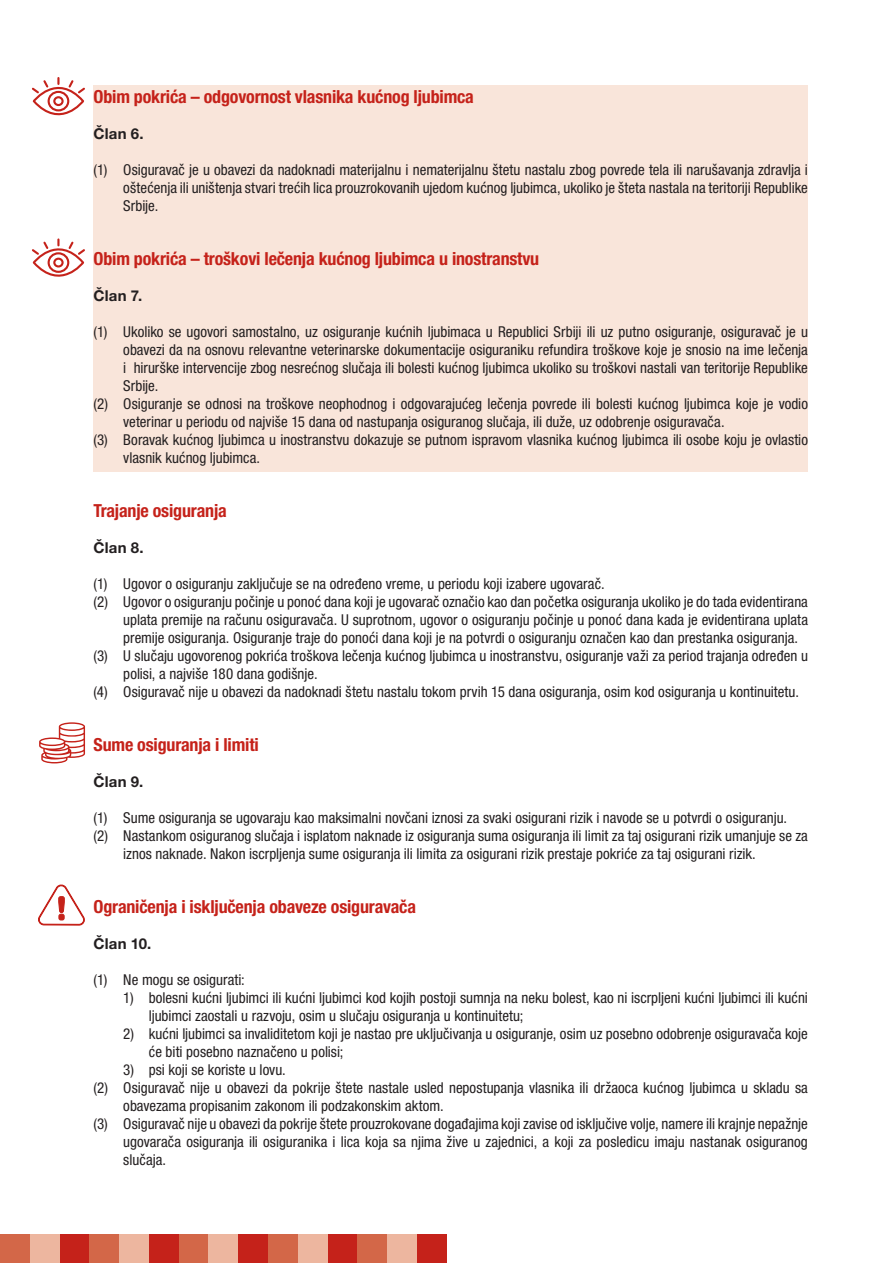
<style>
.page{position:relative;width:893px;height:1263px;background:#fff}
.page>*{position:absolute;margin:0;border:0;box-sizing:border-box;transform-origin:0 0}
.Novi_podnaslov_crven{font:700 condensed 18px "Helvetica Neue LT Pro";letter-spacing:-.01em;color:#c5221a}
.Osnovni_paragraf{font:condensed 15px/18px "Helvetica Neue LT Pro";color:#231f20}
.nabrajanje{font:condensed 15px/18px "Helvetica Neue LT Pro";color:#231f20}
.CLAN{font:700 15px "Helvetica Neue LT Pro";letter-spacing:.015em;color:#231f20}
</style>
<div class="page">
<div style="left:0;top:1234px;width:30px;height:29px;background:#d36748"></div>
<div style="left:179px;top:1234px;width:29px;height:29px;background:#d36748"></div>
<div style="left:89px;top:1234px;width:30px;height:29px;background:#d36748"></div>
<div style="left:268px;top:1234px;width:30px;height:29px;background:#d36748"></div>
<div style="left:357px;top:1234px;width:30px;height:29px;background:#d36748"></div>
<div style="left:60px;top:1234px;width:29px;height:29px;background:#c5221a"></div>
<div style="left:238px;top:1234px;width:30px;height:29px;background:#c5221a"></div>
<div style="left:149px;top:1234px;width:30px;height:29px;background:#c5221a"></div>
<div style="left:327px;top:1234px;width:30px;height:29px;background:#c5221a"></div>
<div style="left:417px;top:1234px;width:29px;height:29px;background:#c5221a"></div>
<div style="left:30px;top:1234px;width:30px;height:29px;background:#edb69f"></div>
<div style="left:208px;top:1234px;width:30px;height:29px;background:#edb69f"></div>
<div style="left:119px;top:1234px;width:30px;height:29px;background:#edb69f"></div>
<div style="left:298px;top:1234px;width:29px;height:29px;background:#edb69f"></div>
<div style="left:387px;top:1234px;width:30px;height:29px;background:#edb69f"></div>
<div style="left:94px;top:85px;width:714px;height:387px;background:#f9e5da"></div>
<svg style="left:32px;top:238px;width:53px;height:39px"></svg>
<svg style="left:32px;top:77px;width:53px;height:39px"></svg>
<svg style="left:39px;top:722px;width:46px;height:41px"></svg>
<svg style="left:38px;top:884px;width:47px;height:42px"></svg>
<p class="Novi_podnaslov_crven" style="left:94px;top:86px;width:382px">Obim pokrića – odgovornost vlasnika kućnog ljubimca</p>
<p class="CLAN" style="left:94px;top:124px;width:51px">Član 6.</p>
<p class="Osnovni_paragraf" style="left:123px;top:161px;width:686px;text-align:justify;text-indent:-30px">(1) Osiguravač je u obavezi da nadoknadi materijalnu i nematerijalnu štetu nastalu zbog povrede tela ili narušavanja zdravlja i oštećenja ili uništenja stvari trećih lica prouzrokovanih ujedom kućnog ljubimca, ukoliko je šteta nastala na teritoriji Republike Srbije.</p>
<p class="Novi_podnaslov_crven" style="left:94px;top:248px;width:447px">Obim pokrića – troškovi lečenja kućnog ljubimca u inostranstvu</p>
<p class="CLAN" style="left:94px;top:286px;width:50px">Član 7.</p>
<p class="Osnovni_paragraf" style="left:123px;top:323px;width:686px;text-align:justify;text-indent:-30px">(1) Ukoliko se ugovori samostalno, uz osiguranje kućnih ljubimaca u Republici Srbiji ili uz putno osiguranje, osiguravač je u obavezi da na osnovu relevantne veterinarske dokumentacije osiguraniku refundira troškove koje je snosio na ime lečenja i hirurške intervencije zbog nesrećnog slučaja ili bolesti kućnog ljubimca ukoliko su troškovi nastali van teritorije Republike Srbije.</p>
<p class="Osnovni_paragraf" style="left:123px;top:395px;width:686px;text-indent:-30px">(2) Osiguranje se odnosi na troškove neophodnog i odgovarajućeg lečenja povrede ili bolesti kućnog ljubimca koje je vodio veterinar u periodu od najviše 15 dana od nastupanja osiguranog slučaja, ili duže, uz odobrenje osiguravača.</p>
<p class="Osnovni_paragraf" style="left:123px;top:431px;width:686px;text-indent:-30px">(3) Boravak kućnog ljubimca u inostranstvu dokazuje se putnom ispravom vlasnika kućnog ljubimca ili osobe koju je ovlastio vlasnik kućnog ljubimca.</p>
<p class="Novi_podnaslov_crven" style="left:94px;top:500px;width:135px">Trajanje osiguranja</p>
<p class="CLAN" style="left:94px;top:538px;width:52px">Član 8.</p>
<p class="Osnovni_paragraf" style="left:94px;top:575px;width:513px">(1) Ugovor o osiguranju zaključuje se na određeno vreme, u periodu koji izabere ugovarač.</p>
<p class="Osnovni_paragraf" style="left:123px;top:593px;width:686px;text-align:justify;text-indent:-30px">(2) Ugovor o osiguranju počinje u ponoć dana koji je ugovarač označio kao dan početka osiguranja ukoliko je do tada evidentirana uplata premije na računu osiguravača. U suprotnom, ugovor o osiguranju počinje u ponoć dana kada je evidentirana uplata premije osiguranja. Osiguranje traje do ponoći dana koji je na potvrdi o osiguranju označen kao dan prestanka osiguranja.</p>
<p class="Osnovni_paragraf" style="left:123px;top:647px;width:686px;text-indent:-30px">(3) U slučaju ugovorenog pokrića troškova lečenja kućnog ljubimca u inostranstvu, osiguranje važi za period trajanja određen u polisi, a najviše 180 dana godišnje.</p>
<p class="Osnovni_paragraf" style="left:94px;top:683px;width:707px">(4) Osiguravač nije u obavezi da nadoknadi štetu nastalu tokom prvih 15 dana osiguranja, osim kod osiguranja u kontinuitetu.</p>
<p class="Novi_podnaslov_crven" style="left:94px;top:734px;width:167px">Sume osiguranja i limiti</p>
<p class="CLAN" style="left:94px;top:772px;width:51px">Član 9.</p>
<p class="Osnovni_paragraf" style="left:94px;top:809px;width:695px">(1) Sume osiguranja se ugovaraju kao maksimalni novčani iznosi za svaki osigurani rizik i navode se u potvrdi o osiguranju.</p>
<p class="Osnovni_paragraf" style="left:123px;top:827px;width:686px;text-indent:-30px">(2) Nastankom osiguranog slučaja i isplatom naknade iz osiguranja suma osiguranja ili limit za taj osigurani rizik umanjuje se za iznos naknade. Nakon iscrpljenja sume osiguranja ili limita za osigurani rizik prestaje pokriće za taj osigurani rizik.</p>
<p class="Novi_podnaslov_crven" style="left:94px;top:896px;width:324px">Ograničenja i isključenja obaveze osiguravača</p>
<p class="CLAN" style="left:94px;top:934px;width:59px">Član 10.</p>
<p class="Osnovni_paragraf" style="left:94px;top:971px;width:153px">(1) Ne mogu se osigurati:</p>
<p class="nabrajanje" style="left:149px;top:989px;width:661px;text-indent:-26px">1) bolesni kućni ljubimci ili kućni ljubimci kod kojih postoji sumnja na neku bolest, kao ni iscrpljeni kućni ljubimci ili kućni ljubimci zaostali u razvoju, osim u slučaju osiguranja u kontinuitetu;</p>
<p class="nabrajanje" style="left:149px;top:1025px;width:660px;text-indent:-26px">2) kućni ljubimci sa invaliditetom koji je nastao pre uključivanja u osiguranje, osim uz posebno odobrenje osiguravača koje će biti posebno naznačeno u polisi;</p>
<p class="nabrajanje" style="left:123px;top:1061px;width:164px">3) psi koji se koriste u lovu.</p>
<p class="Osnovni_paragraf" style="left:123px;top:1079px;width:686px;text-indent:-30px">(2) Osiguravač nije u obavezi da pokrije štete nastale usled nepostupanja vlasnika ili držaoca kućnog ljubimca u skladu sa obavezama propisanim zakonom ili podzakonskim aktom.</p>
<p class="Osnovni_paragraf" style="left:123px;top:1115px;width:686px;text-align:justify;text-indent:-30px">(3) Osiguravač nije u obavezi da pokrije štete prouzrokovane događajima koji zavise od isključive volje, namere ili krajnje nepažnje ugovarača osiguranja ili osiguranika i lica koja sa njima žive u zajednici, a koji za posledicu imaju nastanak osiguranog slučaja.</p>
</div>
